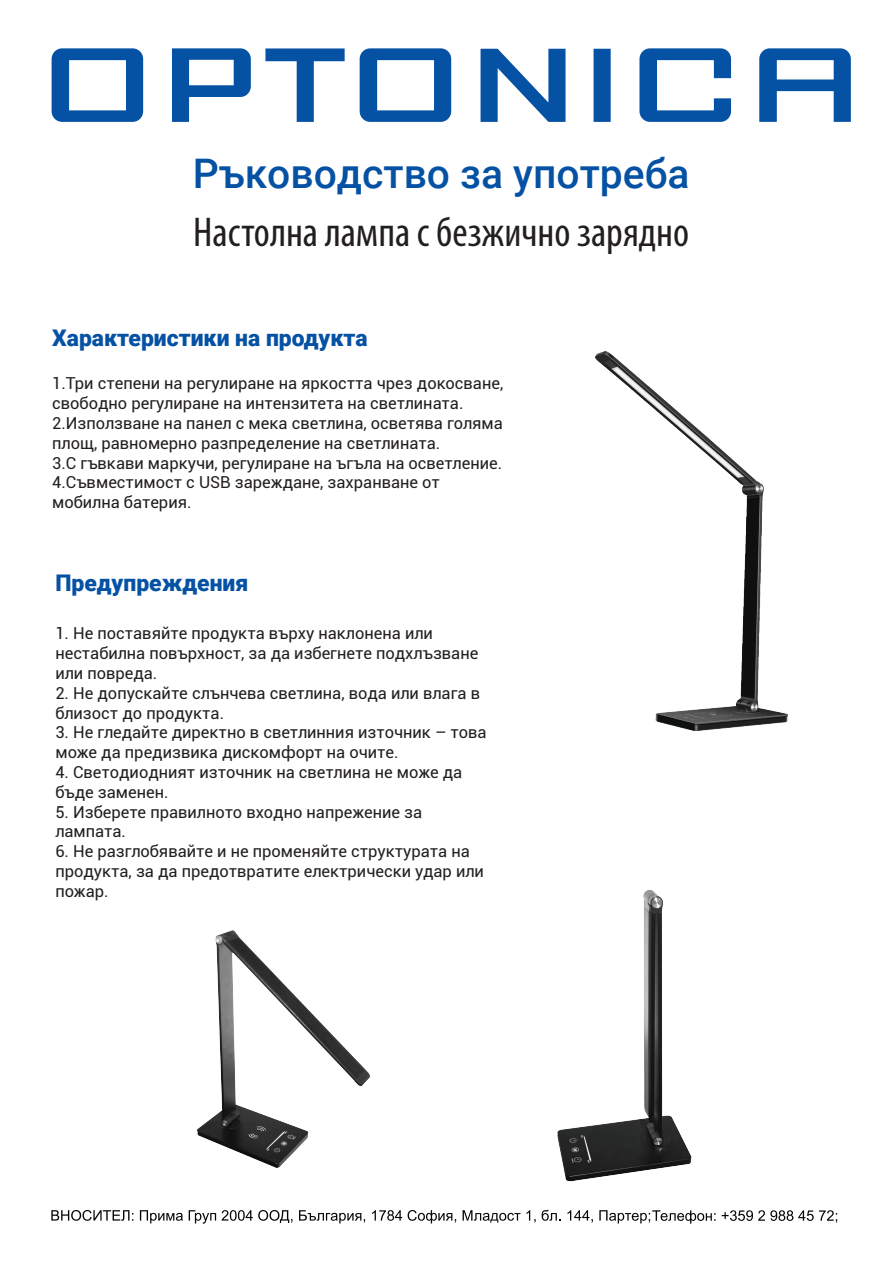
<style>
.page{position:relative;width:893px;height:1263px;background:#fff}
.page>*{position:absolute;margin:0;border:0;box-sizing:border-box;transform-origin:0 0}
.t1{font:condensed 41.85px "Myriad Pro";color:#231f20}
.t2{font:500 40.8px "Roboto";color:#0551a4}
.t3{font:900 22.95px "Roboto";color:#0551a4}
.t4{font:16.5px/19.8px "Roboto";color:#231f20}
</style>
<div class="page">
<svg style="left:52px;top:48px;width:799px;height:74px"></svg>
<img style="left:197px;top:930px;width:173px;height:238px">
<img style="left:595px;top:351px;width:193px;height:380px">
<img style="left:557px;top:890px;width:135px;height:292px">
<svg style="left:51px;top:1210px;width:82px;height:11px"></svg>
<svg style="left:140px;top:1210px;width:43px;height:13px"></svg>
<svg style="left:189px;top:1210px;width:27px;height:13px"></svg>
<svg style="left:222px;top:1210px;width:70px;height:13px"></svg>
<svg style="left:299px;top:1210px;width:66px;height:13px"></svg>
<svg style="left:372px;top:1210px;width:30px;height:11px"></svg>
<svg style="left:408px;top:1210px;width:48px;height:13px"></svg>
<svg style="left:463px;top:1210px;width:57px;height:13px"></svg>
<svg style="left:526px;top:1210px;width:10px;height:12px"></svg>
<svg style="left:542px;top:1210px;width:19px;height:11px"></svg>
<svg style="left:567px;top:1210px;width:26px;height:12px"></svg>
<svg style="left:599px;top:1210px;width:117px;height:13px"></svg>
<svg style="left:722px;top:1210px;width:115px;height:13px"></svg>
<h2 class="t2" style="left:193px;top:145px;width:498px">Ръководство за употреба</h2>
<h1 class="t1" style="left:193px;top:207px;width:497px">Настолна лампа с безжично зарядно</h1>
<h3 class="t3" style="left:52px;top:322px;width:317px">Характеристики на продукта</h3>
<p class="t4" style="left:52px;top:373px;width:453px">1.Три степени на регулиране на яркостта чрез докосване, свободно регулиране на интензитета на светлината.<br>2.Използване на панел с мека светлина, осветява голяма площ, равномерно разпределение на светлината.<br>3.С гъвкави маркучи, регулиране на ъгъла на осветление.<br>4.Съвместимост с USB зареждане, захранване от мобилна батерия.</p>
<h3 class="t3" style="left:55px;top:567px;width:194px">Предупреждения</h3>
<p class="t4" style="left:55px;top:623px;width:424px">1. Не поставяйте продукта върху наклонена или нестабилна повърхност, за да избегнете подхлъзване или повреда.</p>
<p class="t4" style="left:55px;top:682px;width:426px">2. Не допускайте слънчева светлина, вода или влага в близост до продукта.</p>
<p class="t4" style="left:55px;top:722px;width:433px">3. Не гледайте директно в светлинния източник – това може да предизвика дискомфорт на очите.</p>
<p class="t4" style="left:55px;top:762px;width:408px">4. Светодиодният източник на светлина не може да бъде заменен.</p>
<p class="t4" style="left:55px;top:801px;width:368px">5. Изберете правилното входно напрежение за лампата.</p>
<p class="t4" style="left:55px;top:841px;width:430px">6. Не разглобявайте и не променяйте структурата на продукта, за да предотвратите електрически удар или пожар.</p>
</div>
